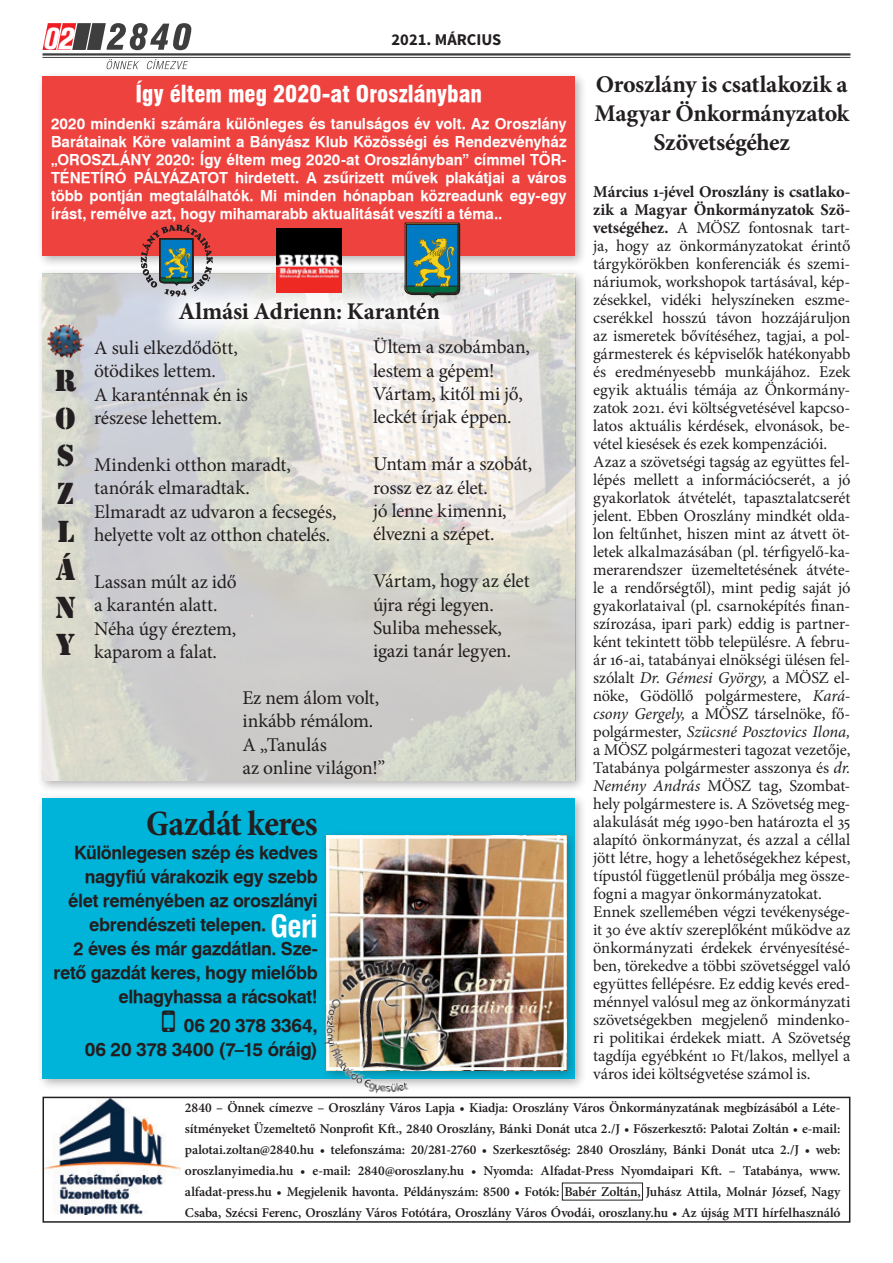
<style>
.page{position:relative;width:893px;height:1263px;background:#fff}
.page>*{position:absolute;margin:0;border:0;box-sizing:border-box;transform-origin:0 0}
.t1{font:700 condensed 36px "Minion Pro";letter-spacing:-.02em;color:#231f20}
.t2{font:31.5px/37.8px "Stencil";color:#231f20;text-align:justify}
.t3{font:italic 700 30px "Akzidenz Grotesk Cn X PFL";color:#fff}
.t4{font:700 24px/28.8px "Minion Pro";letter-spacing:-.015em;color:#231f20;text-align:center}
.t5{font:22.5px "Swiss 721 Blk Cn PFL";color:#fff}
.t6{font:19.5px/23.4px "Minion Pro";letter-spacing:-.015em;color:#231f20}
.t7{font:700 18.75px/24px "Swiss 721 PFL";letter-spacing:-.015em;color:#231f20;text-align:right}
.t8{font:700 18px/24px "Swiss 721 PFL";letter-spacing:-.02em;color:#231f20;text-align:right}
.t9{font:16.5px/18px "Minion Pro";letter-spacing:-.01em;color:#231f20}
.t10{font:700 16.5px "Source Sans Pro";color:#231f20}
.t11{font:700 15px/18px "Swiss 721 PFL";color:#fff;text-align:justify}
.t12{font:600 13.5px/21px "Minion Pro";letter-spacing:-.01em;color:#231f20;text-align:justify}
.s1{font-family:"Swiss 721 Cn PFL";font-size:30px;color:#fff}
.s2{font-weight:700}
.s3{font-style:italic}
</style>
<div class="page">
<div style="left:37px;top:268px;width:550px;height:524px;background:#231f20;opacity:.33"></div>
<img style="left:43px;top:274px;width:532px;height:506px">
<div style="left:36px;top:792px;width:552px;height:298px;background:#231f20;opacity:.33"></div>
<div style="left:43px;top:798px;width:532px;height:281px;background:#00b3d9"></div>
<svg style="left:43px;top:23px;width:148px;height:27px"></svg>
<svg style="left:107px;top:59px;width:32px;height:10px"></svg>
<svg style="left:147px;top:59px;width:41px;height:10px"></svg>
<hr style="left:43px;top:53px;width:807px;height:3px;background:#3e3e3f">
<hr style="left:43px;top:57px;width:807px;height:1px;background:#3e3e3f">
<img style="left:46px;top:1100px;width:135px;height:114px">
<div style="left:43px;top:1097px;width:807px;height:126px;border:2px solid #231f20"></div>
<div style="left:37px;top:71px;width:550px;height:197px;background:#231f20;opacity:.33"></div>
<div style="left:43px;top:77px;width:532px;height:179px;background:#ee423f"></div>
<svg style="left:148px;top:271px;width:322px;height:80px"></svg>
<div style="left:320px;top:830px;width:258px;height:252px;background:#231f20;opacity:.33"></div>
<img style="left:330px;top:840px;width:233px;height:226px">
<div style="left:326px;top:836px;width:241px;height:234px;border:3px solid #fff"></div>
<svg style="left:141px;top:225px;width:72px;height:72px"></svg>
<svg style="left:405px;top:223px;width:55px;height:75px;background:#3a7c7e"></svg>
<img style="left:276px;top:228px;width:65px;height:65px">
<img style="left:48px;top:323px;width:36px;height:36px">
<svg style="left:53px;top:843px;width:401px;height:256px"></svg>
<h3 class="t3" style="left:43px;top:20px;width:32px">02</h3>
<p class="t10" style="left:392px;top:29px;width:111px">2021. MÁRCIUS</p>
<h3 class="t5" style="left:136px;top:79px;width:348px">Így éltem meg 2020-at Oroszlányban</h3>
<p class="t11" style="left:51px;top:114px;width:517px">2020 mindenki számára különleges és tanulságos év volt. Az Oroszlány Barátainak Köre valamint a Bányász Klub Közösségi és Rendezvényház „OROSZLÁNY 2020: Így éltem meg 2020-at Oroszlányban” címmel TÖR-TÉNETÍRÓ PÁLYÁZATOT hirdetett. A zsűrizett művek plakátjai a város több pontján megtalálhatók. Mi minden hónapban közreadunk egy-egy írást, remélve azt, hogy mihamarabb aktualitását veszíti a téma..</p>
<h2 class="t2" style="left:55px;top:362px;width:24px">R O S Z L Á N Y</h2>
<h3 class="t4" style="left:178px;top:297px;width:263px">Almási Adrienn: Karantén</h3>
<p class="t6" style="left:373px;top:335px;width:158px">Ültem a szobámban, lestem a gépem!<br>Vártam, kitől mi jő, leckét írjak éppen.</p>
<p class="t6" style="left:373px;top:452px;width:161px">Untam már a szobát, rossz ez az élet.<br>jó lenne kimenni, élvezni a szépet.</p>
<p class="t6" style="left:373px;top:569px;width:158px">Vártam, hogy az élet újra régi legyen.<br>Suliba mehessek, igazi tanár legyen.</p>
<p class="t6" style="left:242px;top:686px;width:144px">Ez nem álom volt, inkább rémálom.<br>A „Tanulás<br>az online világon!”</p>
<p class="t6" style="left:94px;top:336px;width:155px">A suli elkezdődött, ötödikes lettem.<br>A karanténnak én is részese lehettem.</p>
<p class="t6" style="left:94px;top:453px;width:244px">Mindenki otthon maradt, tanórák elmaradtak.<br>Elmaradt az udvaron a fecsegés, helyette volt az otthon chatelés.</p>
<p class="t6" style="left:94px;top:570px;width:144px">Lassan múlt az idő a karantén alatt.<br>Néha úgy éreztem, kaparom a falat.</p>
<h1 class="t1" style="left:146px;top:799px;width:173px">Gazdát keres</h1>
<p class="t8" style="left:54px;top:841px;width:266px">Különlegesen szép és kedves nagyfiú várakozik egy szebb élet reményében az oroszlányi ebrendészeti telepen. <span class="s1">Geri<br></span>2 éves és már gazdátlan. Sze&shy;rető gazdát keres, hogy mielőbb elhagyhassa a rácsokat!</p>
<p class="t7" style="left:85px;top:1013px;width:235px">06 20 378 3364,<br>06 20 378 3400 (7–15 óráig)</p>
<h3 class="t4" style="left:594px;top:70px;width:256px">Oroszlány is csatlakozik a<br>Magyar Önkormányzatok<br>Szövetségéhez</h3>
<p class="t9" style="left:593px;top:182px;width:259px"><span class="s2">Március 1-jével Oroszlány is csatlako&shy;zik a Magyar Önkormányzatok Szö&shy;vetségéhez.</span> A MÖSZ fontosnak tart&shy;ja, hogy az önkormányzatokat érintő tárgykörökben konferenciák és szemi&shy;náriumok, workshopok tartásával, kép&shy;zésekkel, vidéki helyszíneken eszme&shy;cserékkel hosszú távon hozzájáruljon az ismeretek bővítéséhez, tagjai, a pol&shy;gármesterek és képviselők hatékonyabb és eredményesebb munkájához. Ezek egyik aktuális témája az Önkormány&shy;zatok 2021. évi költségvetésével kapcso&shy;latos aktuális kérdések, elvonások, be&shy;vétel kiesések és ezek kompenzációi.<br>Azaz a szövetségi tagság az együttes fel&shy;lépés mellett a információcserét, a jó gyakorlatok átvételét, tapasztalatcserét jelent. Ebben Oroszlány mindkét olda&shy;lon feltűnhet, hiszen mint az átvett öt&shy;letek alkalmazásában (pl. térfigyelő-ka&shy;merarendszer üzemeltetésének átvéte&shy;le a rendőrségtől), mint pedig saját jó gyakorlataival (pl. csarnoképítés finan&shy;szírozása, ipari park) eddig is partner&shy;ként tekintett több településre. A febru&shy;ár 16-ai, tatabányai elnökségi ülésen fel&shy;szólalt <span class="s3">Dr. Gémesi György,</span> a MÖSZ el&shy;nöke, Gödöllő polgármestere, <span class="s3">Kará&shy;csony Gergely,</span> a MÖSZ társelnöke, fő&shy;polgármester, <span class="s3">Szücsné Posztovics Ilona, </span>a MÖSZ polgármesteri tagozat vezetője, Tatabánya polgármester asszonya és <span class="s3">dr.<br>Nemény András</span> MÖSZ tag, Szombat&shy;hely polgármestere is. A Szövetség meg&shy;alakulását még 1990-ben határozta el 35 alapító önkormányzat, és azzal a céllal jött létre, hogy a lehetőségekhez képest, típustól függetlenül próbálja meg össze&shy;fogni a magyar önkormányzatokat.<br>Ennek szellemében végzi tevékenysége&shy;it 30 éve aktív szereplőként működve az önkormányzati érdekek érvényesítésé&shy;ben, törekedve a többi szövetséggel való együttes fellépésre. Ez eddig kevés ered&shy;ménnyel valósul meg az önkormányzati szövetségekben megjelenő mindenko&shy;ri politikai érdekek miatt. A Szövetség tagdíja egyébként 10 Ft/lakos, mellyel a város idei költségvetése számol is.</p>
<p class="t12" style="left:185px;top:1097px;width:657px">2840 – Önnek címezve – Oroszlány Város Lapja • Kiadja: Oroszlány Város Önkormányzatának megbízásából a Léte&shy;sítményeket Üzemeltető Nonprofit Kft., 2840 Oroszlány, Bánki Donát utca 2./J • Főszerkesztő: Palotai Zoltán • e-mail: palotai.zoltan@2840.hu • telefonszáma: 20/281-2760 • Szerkesztőség: 2840 Oroszlány, Bánki Donát utca 2./J • web: oroszlanyimedia.hu • e-mail: 2840@oroszlany.hu • Nyomda: Alfadat-Press Nyomdaipari Kft. – Tatabánya, www. alfadat-press.hu • Megjelenik havonta. Példányszám: 8500 • Fotók: Babér Zoltán, Juhász Attila, Molnár József, Nagy Csaba, Szécsi Ferenc, Oroszlány Város Fotótára, Oroszlány Város Óvodái, oroszlany.hu • Az újság MTI hírfelhasználó</p>
</div>
